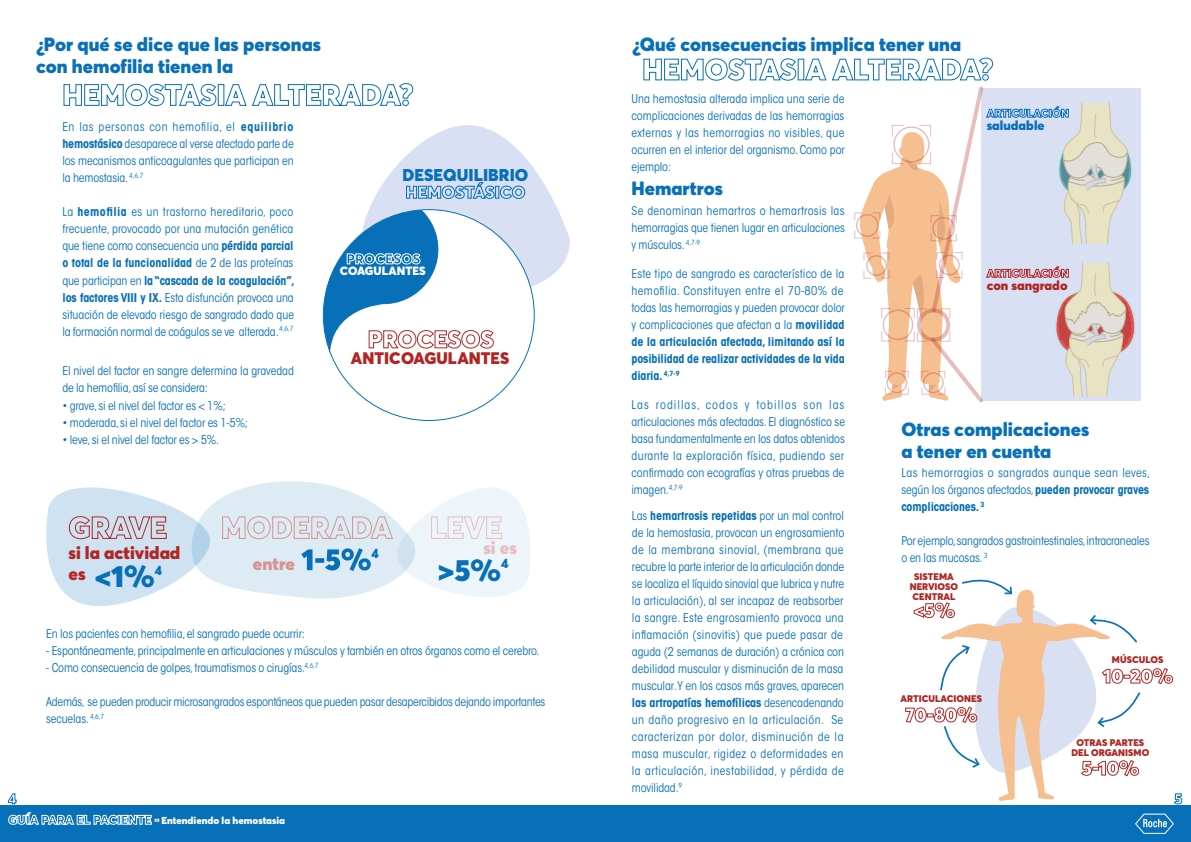
<style>
.page{position:relative;width:1191px;height:842px;background:#fff}
.page>*{position:absolute;margin:0;border:0;box-sizing:border-box;transform-origin:0 0}
.t1{font:900 30.3px "Averta";color:#0870b8}
.t2{font:900 18.9px/22.6px "Averta";color:#0870b8}
.t3{font:900 17.6px/21.1px "Averta";color:#b02624}
.t4{font:900 17.6px "Averta";color:#d79391}
.t5{font:900 17.6px "Averta";color:#e7bebd}
.t6{font:900 16.9px "Averta";letter-spacing:.005em;color:#0870b8}
.t7{font:900 16.5px "Averta";letter-spacing:.005em;color:#b02624}
.t8{font:900 13.4px "Averta";color:#0870b8}
.t9{font:900 13px "Averta";color:#b02624}
.t10{font:900 13px "Averta";color:#0870b8}
.t11{font:condensed 12px/17px "ITC Avant Garde Std";letter-spacing:-.01em;color:#0870b8;text-align:justify}
.t12{font:900 11.8px "Averta";letter-spacing:.005em;color:#fff}
.t13{font:900 10px "Averta";color:#fff}
.t14{font:900 9.5px/9.9px "Averta";letter-spacing:.005em;color:#b02624;text-align:center}
.s1{font-weight:700}
</style>
<div class="page">
<svg style="left:369px;top:125px;width:201px;height:180px;fill:#d9e0f3"></svg>
<svg style="left:406px;top:182px;width:88px;height:17px"></svg>
<div style="left:495px;top:186px;width:4px;height:12px;border:1px solid #0870b8"></div>
<svg style="left:500px;top:186px;width:25px;height:13px"></svg>
<div style="left:595px;top:806px;width:596px;height:36px;background:#0870b8"></div>
<div style="left:0;top:806px;width:595px;height:36px;background:#0870b8"></div>
<svg style="left:1135px;top:814px;width:39px;height:20px"></svg>
<svg style="left:63px;top:84px;width:153px;height:22px"></svg>
<svg style="left:225px;top:83px;width:188px;height:23px"></svg>
<svg style="left:46px;top:481px;width:484px;height:125px"></svg>
<svg style="left:643px;top:58px;width:153px;height:23px"></svg>
<div style="left:981px;top:88px;width:160px;height:313px;background:#d9e0f3"></div>
<div style="left:323px;top:210px;width:211px;height:210px;background:#fff;border-radius:50%"></div>
<svg style="left:323px;top:210px;width:171px;height:204px"></svg>
<svg style="left:8px;top:793px;width:8px;height:11px"></svg>
<svg style="left:804px;top:57px;width:332px;height:346px"></svg>
<svg style="left:8px;top:812px;width:151px;height:13px"></svg>
<svg style="left:905px;top:579px;width:277px;height:225px"></svg>
<h2 class="t2" style="left:36px;top:32px;width:286px">¿Por qué se dice que las personas con hemofilia tienen la</h2>
<p class="t11" style="left:62px;top:119px;width:233px">En las personas con hemofilia, el <span class="s1">equilibrio hemostásico</span> desaparece al verse afectado parte de los mecanismos anticoagulantes que participan en la hemostasia. <sup>4,6,7</sup></p>
<p class="t11" style="left:62px;top:204px;width:234px;text-align:left">La <span class="s1">hemofilia</span> es un trastorno hereditario, poco frecuente, provocado por una mutación genética que tiene como consecuencia una <span class="s1">pérdida parcial o total de la funcionalidad</span> de 2 de las proteínas que participan en <span class="s1">la“cascada de la coagulación”, los factores VIII y IX.</span> Esta disfunción provoca una situación de elevado riesgo de sangrado dado que la formación normal de coágulos se ve alterada.<sup>4,6,7</sup></p>
<p class="t11" style="left:62px;top:363px;width:233px">El nivel del factor en sangre determina la gravedad de la hemofilia,así se considera:</p>
<p class="t11" style="left:62px;top:397px;width:165px">• grave,si el nivel del factor es &lt; 1%;</p>
<p class="t11" style="left:62px;top:414px;width:187px">• moderada,si el nivel del factor es 1-5%;</p>
<p class="t11" style="left:62px;top:431px;width:158px">• leve,si el nivel del factor es &gt; 5%.</p>
<h3 class="t6" style="left:402px;top:164px;width:127px">DESEQUILIBRIO</h3>
<p class="t12" style="left:340px;top:263px;width:88px">COAGULANTES</p>
<h3 class="t7" style="left:351px;top:347px;width:160px">ANTICOAGULANTES</h3>
<h3 class="t3" style="left:68px;top:542px;width:113px">si la actividad es</h3>
<h1 class="t1" style="left:94px;top:557px;width:62px">&lt;1%</h1>
<p class="t8" style="left:155px;top:561px;width:9px">4</p>
<h3 class="t4" style="left:253px;top:552px;width:44px">entre</h3>
<p class="t8" style="left:371px;top:544px;width:9px">4</p>
<h3 class="t5" style="left:483px;top:536px;width:35px">si es</h3>
<h1 class="t1" style="left:437px;top:550px;width:65px">&gt;5%</h1>
<p class="t8" style="left:501px;top:555px;width:9px">4</p>
<p class="t11" style="left:46px;top:625px;width:260px">En los pacientes con hemofilia,el sangrado puede ocurrir:</p>
<p class="t11" style="left:46px;top:642px;width:495px">- Espontáneamente,principalmente en articulaciones y músculos y también en otros órganos como el cerebro.</p>
<p class="t11" style="left:46px;top:659px;width:274px">- Como consecuencia de golpes,traumatismos o cirugías.<sup>4,6,7</sup></p>
<p class="t11" style="left:46px;top:693px;width:500px">Además, se pueden producir microsangrados espontáneos que pueden pasar desapercibidos dejando importantes secuelas. <sup>4,6,7</sup></p>
<p class="t13" style="left:161px;top:814px;width:125px">Entendiendo la hemostasia</p>
<h2 class="t2" style="left:632px;top:32px;width:331px">¿Qué consecuencias implica tener una</h2>
<p class="t11" style="left:631px;top:91px;width:215px">Una hemostasia alterada implica una serie de complicaciones derivadas de las hemorragias externas y las hemorragias no visibles, que ocurren en el interior del organismo.Como por ejemplo:</p>
<h2 class="t2" style="left:631px;top:177px;width:93px">Hemartros</h2>
<p class="t10" style="left:986px;top:117px;width:59px">saludable</p>
<p class="t11" style="left:631px;top:202px;width:215px">Se denominan hemartros o hemartrosis las hemorragias que tienen lugar en articulaciones y músculos. <sup>4,7-9</sup></p>
<p class="t11" style="left:631px;top:265px;width:215px">Este tipo de sangrado es característico de la hemofilia. Constituyen entre el 70-80% de todas las hemorragias y pueden provocar dolor y complicaciones que afectan a la <span class="s1">movilidad de la articulación afectada, limitando así la posibilidad de realizar actividades de la vida diaria.</span> <sup>4,7-9</sup></p>
<p class="t11" style="left:631px;top:396px;width:215px">Las rodillas, codos y tobillos son las articulaciones más afectadas. El diagnóstico se basa fundamentalmente en los datos obtenidos durante la exploración física, pudiendo ser confirmado con ecografías y otras pruebas de imagen.<sup>4,7-9</sup></p>
<p class="t11" style="left:632px;top:507px;width:214px">Las <span class="s1">hemartrosis repetidas</span> por un mal control de la hemostasia, provocan un engrosamiento de la membrana sinovial, (membrana que recubre la parte interior de la articulación donde se localiza el líquido sinovial que lubrica y nutre la articulación), al ser incapaz de reabsorber la sangre. Este engrosamiento provoca una inflamación (sinovitis) que puede pasar de aguda (2 semanas de duración) a crónica con debilidad muscular y disminución de la masa muscular.Y en los casos más graves, aparecen <span class="s1">las artropatías hemofílicas</span> desencadenando un daño progresivo en la articulación. Se caracterizan por dolor, disminución de la masa muscular, rigidez o deformidades en la articulación, inestabilidad, y pérdida de movilidad.<sup>9</sup></p>
<p class="t9" style="left:986px;top:277px;width:82px">con sangrado</p>
<h2 class="t2" style="left:901px;top:417px;width:189px">Otras complicaciones a tener en cuenta</h2>
<p class="t11" style="left:901px;top:464px;width:250px">Las hemorragias o sangrados aunque sean leves, según los órganos afectados,<span class="s1">pueden provocar graves complicaciones.</span> <sup>3</sup></p>
<p class="t11" style="left:901px;top:532px;width:250px">Por ejemplo,sangrados gastrointestinales,intracraneales o en las mucosas. <sup>3</sup></p>
<p class="t14" style="left:909px;top:571px;width:50px">SISTEMA<br>NERVIOSO<br>CENTRAL</p>
<p class="t14" style="left:900px;top:693px;width:83px">ARTICULACIONES</p>
<p class="t14" style="left:1112px;top:655px;width:53px">MÚSCULOS</p>
<p class="t14" style="left:1071px;top:738px;width:79px">OTRAS PARTES<br>DEL ORGANISMO</p>
</div>
